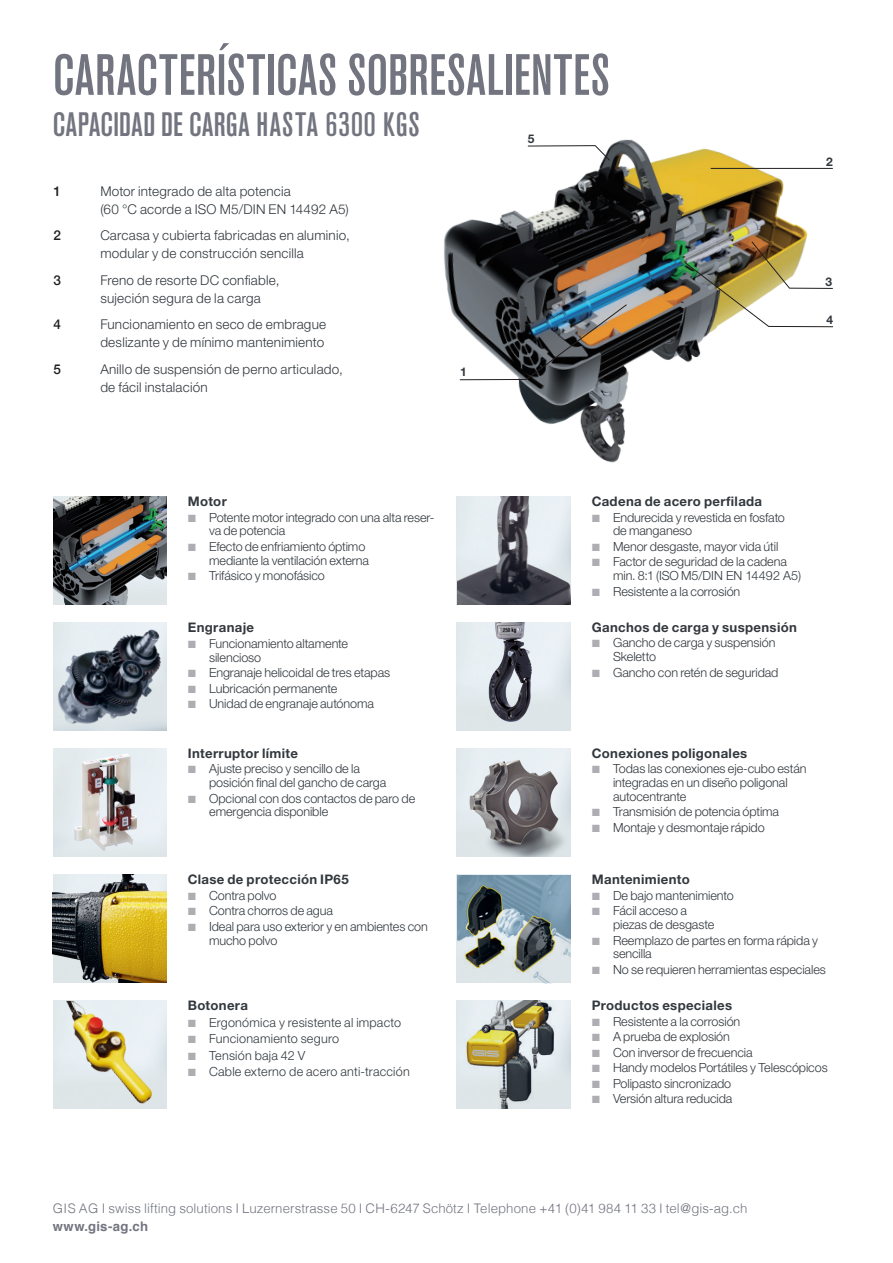
<style>
.page{position:relative;width:893px;height:1263px;background:#fff}
.page>*{position:absolute;margin:0;border:0;box-sizing:border-box;transform-origin:0 0}
.t1{font:500 condensed 57.6px "Akzidenz Grotesk BE";letter-spacing:.01em;color:#72757f}
.t2{font:500 condensed 33.6px "Akzidenz Grotesk BE";letter-spacing:.02em;color:#72757f}
.t3{font:300 13.5px/18px "Helvetica Neue LT Pro";letter-spacing:.015em;color:#32383d}
.t4{font:500 13.5px "Helvetica Neue";color:#231f20}
.Titel_Produktedetail{font:700 13.2px "Helvetica Neue LT Pro";letter-spacing:.025em;color:#32383d}
.t5{font:300 13.2px/18px "Helvetica";letter-spacing:.005em;color:#72757f}
.t6{font:300 12.6px/13.8px "Helvetica Neue LT Pro";letter-spacing:-.005em;color:#32383d}
.t7{font:300 12.6px "Helvetica Neue LT Pro";letter-spacing:.02em;color:#32383d}
.t8{font:300 12.6px "Helvetica Neue LT Pro";letter-spacing:.015em;color:#32383d}
.Zahlen{font:700 12px "Helvetica Neue LT Pro";color:#32383d}
.s1{font-family:"Proxima Nova";color:#adaeb4}
.s2{font-weight:700}
</style>
<div class="page">
<img style="left:53px;top:875px;width:114px;height:108px">
<img style="left:53px;top:1001px;width:114px;height:108px">
<img style="left:457px;top:1001px;width:113px;height:108px">
<img style="left:457px;top:875px;width:114px;height:108px">
<img style="left:457px;top:749px;width:113px;height:107px">
<img style="left:457px;top:497px;width:114px;height:108px">
<img style="left:53px;top:622px;width:114px;height:108px">
<img style="left:54px;top:497px;width:113px;height:108px">
<img style="left:60px;top:748px;width:100px;height:108px">
<img style="left:458px;top:622px;width:111px;height:108px">
<img style="left:444px;top:139px;width:389px;height:324px">
<svg style="left:527px;top:145px;width:83px;height:16px"></svg>
<hr style="left:711px;top:168px;width:122px;height:1px;background:#231f20">
<img style="left:684px;top:241px;width:149px;height:86px">
<svg style="left:459px;top:304px;width:168px;height:76px;background:#65696a"></svg>
<p class="t1" style="left:53px;top:43px;width:558px">CARACTERÍSTICAS SOBRESALIENTES</p>
<p class="t2" style="left:53px;top:106px;width:368px">CAPACIDAD DE CARGA HASTA 6300 KGS</p>
<p class="Zahlen" style="left:528px;top:131px;width:8px">5</p>
<p class="t4" style="left:54px;top:180px;width:9px">1</p>
<p class="t3" style="left:100px;top:182px;width:250px">Motor integrado de alta potencia<br>(60 °C acorde a ISO M5/DIN EN 14492 A5)</p>
<p class="t4" style="left:54px;top:225px;width:9px">2</p>
<p class="t3" style="left:100px;top:226px;width:251px">Carcasa y cubierta fabricadas en aluminio, modular y de construcción sencilla</p>
<p class="t4" style="left:54px;top:269px;width:9px">3</p>
<p class="t3" style="left:100px;top:271px;width:181px">Freno de resorte DC confiable, sujeción segura de la carga</p>
<p class="t4" style="left:54px;top:314px;width:9px">4</p>
<p class="t3" style="left:100px;top:315px;width:227px">Funcionamiento en seco de embrague deslizante y de mínimo mantenimiento</p>
<p class="t4" style="left:54px;top:358px;width:9px">5</p>
<p class="t3" style="left:100px;top:360px;width:244px">Anillo de suspensión de perno articulado, de fácil instalación</p>
<p class="Zahlen" style="left:460px;top:364px;width:8px">1</p>
<p class="Zahlen" style="left:826px;top:154px;width:8px">2</p>
<p class="Zahlen" style="left:825px;top:274px;width:8px">3</p>
<p class="Zahlen" style="left:826px;top:312px;width:8px">4</p>
<p class="Titel_Produktedetail" style="left:188px;top:493px;width:40px">Motor</p>
<p class="t6" style="left:209px;top:510px;width:227px;text-indent:-21px"><span class="s1">■</span> Potente motor integrado con una alta reser&shy;va de potencia</p>
<p class="t6" style="left:188px;top:539px;width:183px;text-align:right"><span class="s1">■</span> Efecto de enfriamiento óptimo mediante la ventilación externa</p>
<p class="t6" style="left:188px;top:569px;width:139px"><span class="s1">■</span> Trifásico y monofásico</p>
<p class="Titel_Produktedetail" style="left:188px;top:619px;width:68px">Engranaje</p>
<p class="t6" style="left:209px;top:636px;width:141px;text-indent:-21px"><span class="s1">■</span> Funcionamiento altamente silencioso</p>
<p class="t6" style="left:188px;top:665px;width:204px"><span class="s1">■</span> Engranaje helicoidal de tres etapas</p>
<p class="t6" style="left:188px;top:681px;width:151px"><span class="s1">■</span> Lubricación permanente</p>
<p class="t6" style="left:188px;top:696px;width:188px"><span class="s1">■</span> Unidad de engranaje autónoma</p>
<p class="Titel_Produktedetail" style="left:188px;top:745px;width:112px">Interruptor límite</p>
<p class="t6" style="left:209px;top:762px;width:179px;text-indent:-21px"><span class="s1">■</span> Ajuste preciso y sencillo de la posición final del gancho de carga</p>
<p class="t6" style="left:209px;top:791px;width:208px;text-indent:-21px"><span class="s1">■</span> Opcional con dos contactos de paro de emergencia disponible</p>
<p class="Titel_Produktedetail" style="left:592px;top:493px;width:172px">Cadena de acero perfilada</p>
<p class="t6" style="left:613px;top:510px;width:173px;text-indent:-21px"><span class="s1">■</span> Endurecida y revestida en fosfato de manganeso</p>
<p class="t6" style="left:592px;top:539px;width:188px"><span class="s1">■</span> Menor desgaste, mayor vida útil</p>
<p class="t6" style="left:613px;top:555px;width:190px;text-indent:-21px"><span class="s1">■</span> Factor de seguridad de la cadena min. 8:1 (ISO M5/DIN EN 14492 A5)</p>
<p class="t6" style="left:592px;top:584px;width:150px"><span class="s1">■</span> Resistente a la corrosión</p>
<p class="Titel_Produktedetail" style="left:592px;top:619px;width:207px">Ganchos de carga y suspensión</p>
<p class="t6" style="left:613px;top:636px;width:164px;text-indent:-21px"><span class="s1">■</span> Gancho de carga y suspensión<br>Skeletto</p>
<p class="t6" style="left:592px;top:665px;width:188px"><span class="s1">■</span> Gancho con retén de seguridad</p>
<p class="Titel_Produktedetail" style="left:592px;top:745px;width:157px">Conexiones poligonales</p>
<p class="t6" style="left:613px;top:762px;width:195px;text-indent:-21px"><span class="s1">■</span> Todas las conexiones eje-cubo están integradas en un diseño poligonal autocentrante</p>
<p class="t6" style="left:592px;top:805px;width:189px"><span class="s1">■</span> Transmisión de potencia óptima</p>
<p class="t6" style="left:592px;top:820px;width:174px"><span class="s1">■</span> Montaje y desmontaje rápido</p>
<p class="Titel_Produktedetail" style="left:188px;top:871px;width:162px">Clase de protección IP65</p>
<p class="t6" style="left:188px;top:888px;width:90px"><span class="s1">■</span> Contra polvo</p>
<p class="t6" style="left:188px;top:904px;width:147px"><span class="s1">■</span> Contra chorros de agua</p>
<p class="t6" style="left:209px;top:919px;width:220px;text-indent:-21px"><span class="s1">■</span> Ideal para uso exterior y en ambientes con mucho polvo</p>
<p class="Titel_Produktedetail" style="left:188px;top:997px;width:62px">Botonera</p>
<p class="t8" style="left:188px;top:1015px;width:215px"><span class="s1">■</span> Ergonómica y resistente al impacto</p>
<p class="t7" style="left:188px;top:1031px;width:153px"><span class="s1">■</span> Funcionamiento seguro</p>
<p class="t8" style="left:188px;top:1047px;width:119px"><span class="s1">■</span> Tensión baja 42 V</p>
<p class="t7" style="left:188px;top:1064px;width:224px"><span class="s1">■</span> Cable externo de acero anti-tracción</p>
<p class="Titel_Produktedetail" style="left:592px;top:871px;width:100px">Mantenimiento</p>
<p class="t6" style="left:592px;top:888px;width:144px"><span class="s1">■</span> De bajo mantenimiento</p>
<p class="t6" style="left:613px;top:904px;width:103px;text-indent:-21px"><span class="s1">■</span> Fácil acceso a piezas de desgaste</p>
<p class="t6" style="left:613px;top:933px;width:206px;text-indent:-21px"><span class="s1">■</span> Reemplazo de partes en forma rápida y sencilla</p>
<p class="t6" style="left:592px;top:962px;width:236px"><span class="s1">■</span> No se requieren herramientas especiales</p>
<p class="Titel_Produktedetail" style="left:592px;top:997px;width:142px">Productos especiales</p>
<p class="t6" style="left:592px;top:1014px;width:150px"><span class="s1">■</span> Resistente a la corrosión</p>
<p class="t6" style="left:592px;top:1030px;width:140px"><span class="s1">■</span> A prueba de explosión</p>
<p class="t6" style="left:592px;top:1045px;width:162px"><span class="s1">■</span> Con inversor de frecuencia</p>
<p class="t6" style="left:592px;top:1061px;width:237px"><span class="s1">■</span> Handy modelos Portátiles y Telescópicos</p>
<p class="t6" style="left:592px;top:1076px;width:141px"><span class="s1">■</span> Polipasto sincronizado</p>
<p class="t6" style="left:592px;top:1092px;width:142px"><span class="s1">■</span> Versión altura reducida</p>
<p class="t5" style="left:53px;top:1198px;width:696px">GIS AG I swiss lifting solutions I Luzernerstrasse 50 I CH-6247 Schötz I Telephone +41 (0)41 984 11 33 I tel@gis-ag.ch <span class="s2">www.gis-ag.ch</span></p>
</div>
